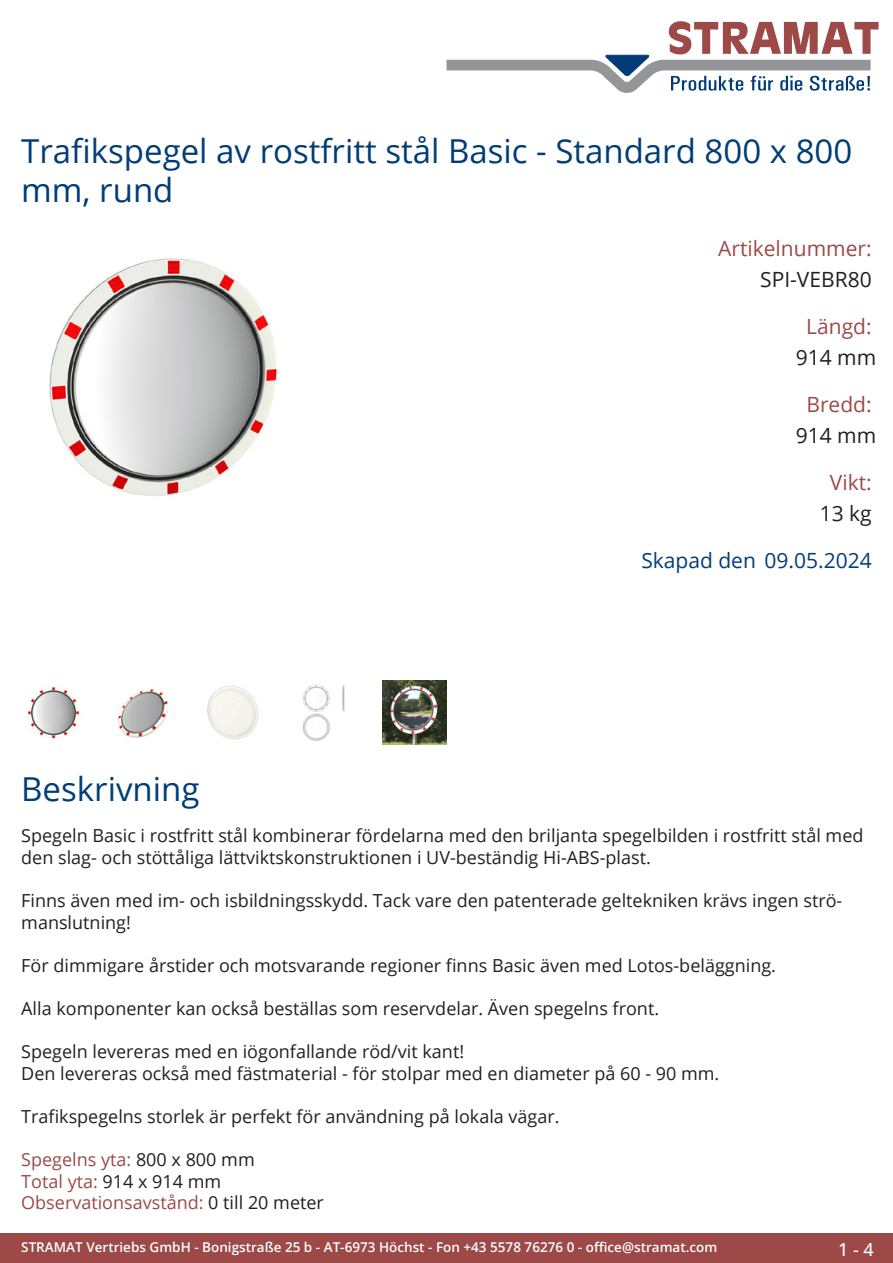
<style>
.page{position:relative;width:893px;height:1263px;background:#fff}
.page>*{position:absolute;margin:0;border:0;box-sizing:border-box;transform-origin:0 0}
.Produkttitel{font:33px/39.6px "Open Sans";color:#003d78}
.TechDaten_Überschrif{font:21px "Open Sans";color:#9c4948}
.TechDaten_Inhalt{font:21px "Open Sans";color:#231f20}
.Erstellungsdatum{font:21px "Open Sans";color:#003d78}
.Beschreibung_Text{font:18px/21.6px "Open Sans";color:#231f20}
.Beschreibung_Text-2{font:18px/21.6px "Open Sans";color:#9c4948}
.t1{font:500 18px "Open Sans";color:#fff}
.t2{font:600 13.5px "Open Sans";color:#fff}
.s1{color:#231f20}
</style>
<div class="page">
<div style="left:0;top:1233px;width:893px;height:30px;background:#9c4948"></div>
<svg style="left:446px;top:21px;width:433px;height:72px"></svg>
<img style="left:49px;top:258px;width:228px;height:238px">
<img style="left:28px;top:687px;width:52px;height:52px">
<img style="left:118px;top:689px;width:51px;height:49px">
<img style="left:207px;top:685px;width:52px;height:55px">
<img style="left:302px;top:684px;width:43px;height:57px">
<img style="left:383px;top:680px;width:63px;height:64px">
<p class="Produkttitel" style="left:21px;top:130px;width:832px">Trafikspegel av rostfritt stål Basic - Standard 800 x 800 mm, rund</p>
<p class="TechDaten_Überschrif" style="left:718px;top:234px;width:155px">Artikelnummer:</p>
<p class="TechDaten_Inhalt" style="left:760px;top:265px;width:113px">SPI-VEBR80</p>
<p class="TechDaten_Überschrif" style="left:806px;top:312px;width:67px">Längd:</p>
<p class="TechDaten_Inhalt" style="left:796px;top:343px;width:82px">914 mm</p>
<p class="TechDaten_Überschrif" style="left:806px;top:390px;width:67px">Bredd:</p>
<p class="TechDaten_Inhalt" style="left:796px;top:421px;width:82px">914 mm</p>
<p class="TechDaten_Überschrif" style="left:830px;top:468px;width:43px">Vikt:</p>
<p class="TechDaten_Inhalt" style="left:820px;top:499px;width:54px">13 kg</p>
<p class="Erstellungsdatum" style="left:641px;top:546px;width:232px">Skapad den 09.05.2024</p>
<p class="Produkttitel" style="left:21px;top:768px;width:180px">Beskrivning</p>
<p class="Beschreibung_Text" style="left:21px;top:824px;width:844px">Spegeln Basic i rostfritt stål kombinerar fördelarna med den briljanta spegelbilden i rostfritt stål med den slag- och stöttåliga lättviktskonstruktionen i UV-beständig Hi-ABS-plast.</p>
<p class="Beschreibung_Text" style="left:21px;top:889px;width:821px">Finns även med im- och isbildningsskydd. Tack vare den patenterade geltekniken krävs ingen strö&shy;manslutning!</p>
<p class="Beschreibung_Text" style="left:21px;top:954px;width:756px">För dimmigare årstider och motsvarande regioner finns Basic även med Lotos-beläggning.</p>
<p class="Beschreibung_Text" style="left:21px;top:997px;width:639px">Alla komponenter kan också beställas som reservdelar. Även spegelns front.</p>
<p class="Beschreibung_Text" style="left:21px;top:1040px;width:700px">Spegeln levereras med en iögonfallande röd/vit kant!<br>Den levereras också med fästmaterial - för stolpar med en diameter på 60 - 90 mm.</p>
<p class="Beschreibung_Text" style="left:21px;top:1105px;width:540px">Trafikspegelns storlek är perfekt för användning på lokala vägar.</p>
<p class="Beschreibung_Text-2" style="left:21px;top:1148px;width:304px">Spegelns yta: <span class="s1">800 x 800 mm<br></span>Total yta: <span class="s1">914 x 914 mm<br></span>Observationsavstånd: <span class="s1">0 till 20 meter</span></p>
<p class="t2" style="left:21px;top:1238px;width:698px">STRAMAT Vertriebs GmbH - Bonigstraße 25 b - AT-6973 Höchst - Fon +43 5578 76276 0 - office@stramat.com</p>
<p class="t1" style="left:838px;top:1237px;width:37px">1 - 4</p>
</div>
